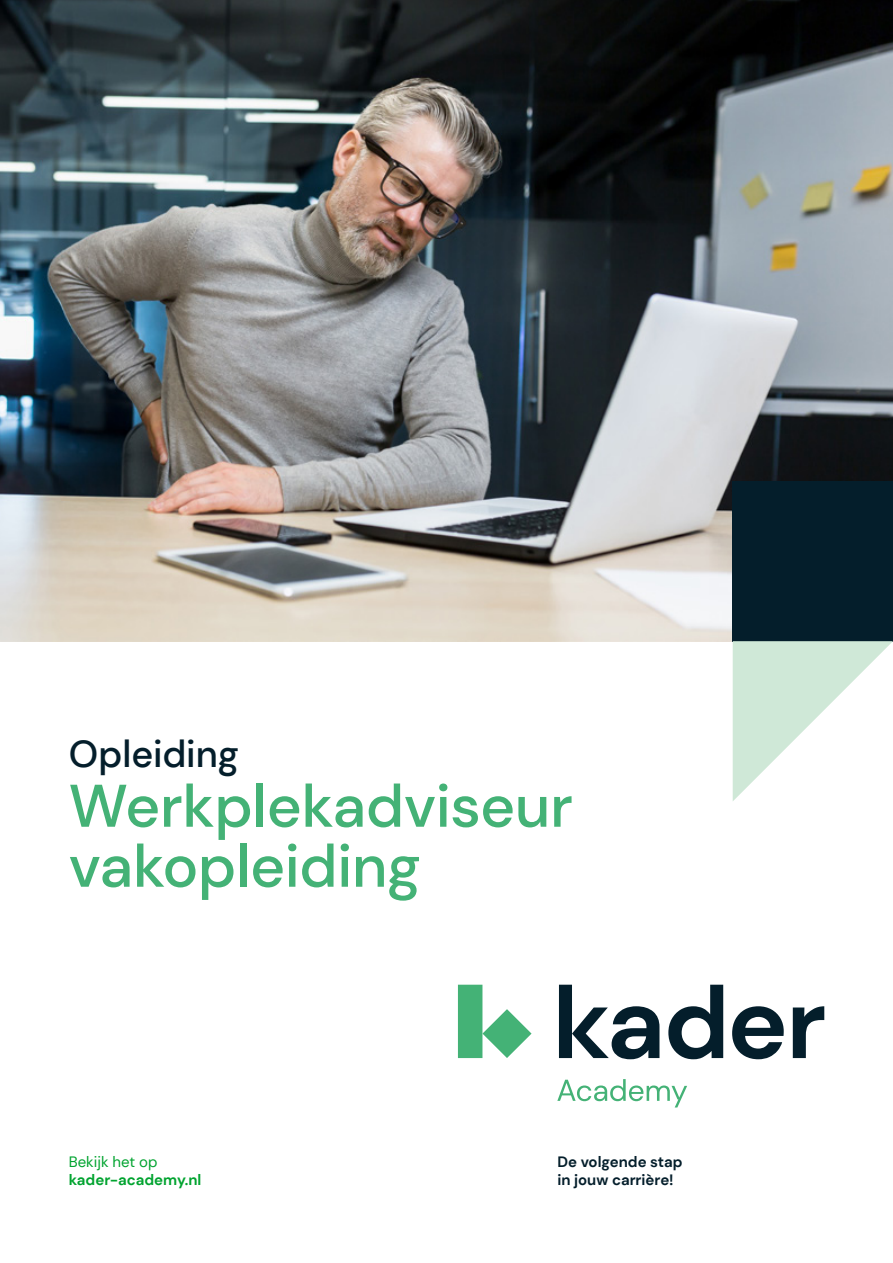
<style>
.page{position:relative;width:893px;height:1263px;background:#fff}
.page>*{position:absolute;margin:0;border:0;box-sizing:border-box;transform-origin:0 0}
.t1{font:500 60px/60px "DM Sans";letter-spacing:-.005em;color:#44b276}
.t2{font:500 37.5px "DM Sans";color:#041e2b}
.t3{font:700 15px/18px "DM Sans";color:#041e2b}
.t4{font:700 15px "DM Sans";color:#00a32f}
.t5{font:15px "DM Sans";color:#00a32f}
</style>
<div class="page">
<img style="left:0;top:0;width:893px;height:641px">
<svg style="left:559px;top:985px;width:100px;height:74px"></svg>
<svg style="left:668px;top:985px;width:55px;height:74px"></svg>
<svg style="left:732px;top:1006px;width:52px;height:53px"></svg>
<svg style="left:793px;top:1006px;width:31px;height:52px"></svg>
<svg style="left:458px;top:985px;width:73px;height:73px"></svg>
<svg style="left:557px;top:1079px;width:130px;height:28px"></svg>
<div style="left:733px;top:481px;width:160px;height:160px;background:#041e2b"></div>
<svg style="left:733px;top:641px;width:160px;height:160px"></svg>
<h2 class="t2" style="left:69px;top:730px;width:172px">Opleiding</h2>
<h1 class="t1" style="left:69px;top:775px;width:506px">Werkplekadviseur vakopleiding</h1>
<p class="t5" style="left:69px;top:1152px;width:90px">Bekijk het op</p>
<p class="t4" style="left:69px;top:1170px;width:134px">kader-academy.nl</p>
<p class="t3" style="left:557px;top:1152px;width:127px">De volgende stap in jouw carrière!</p>
</div>
